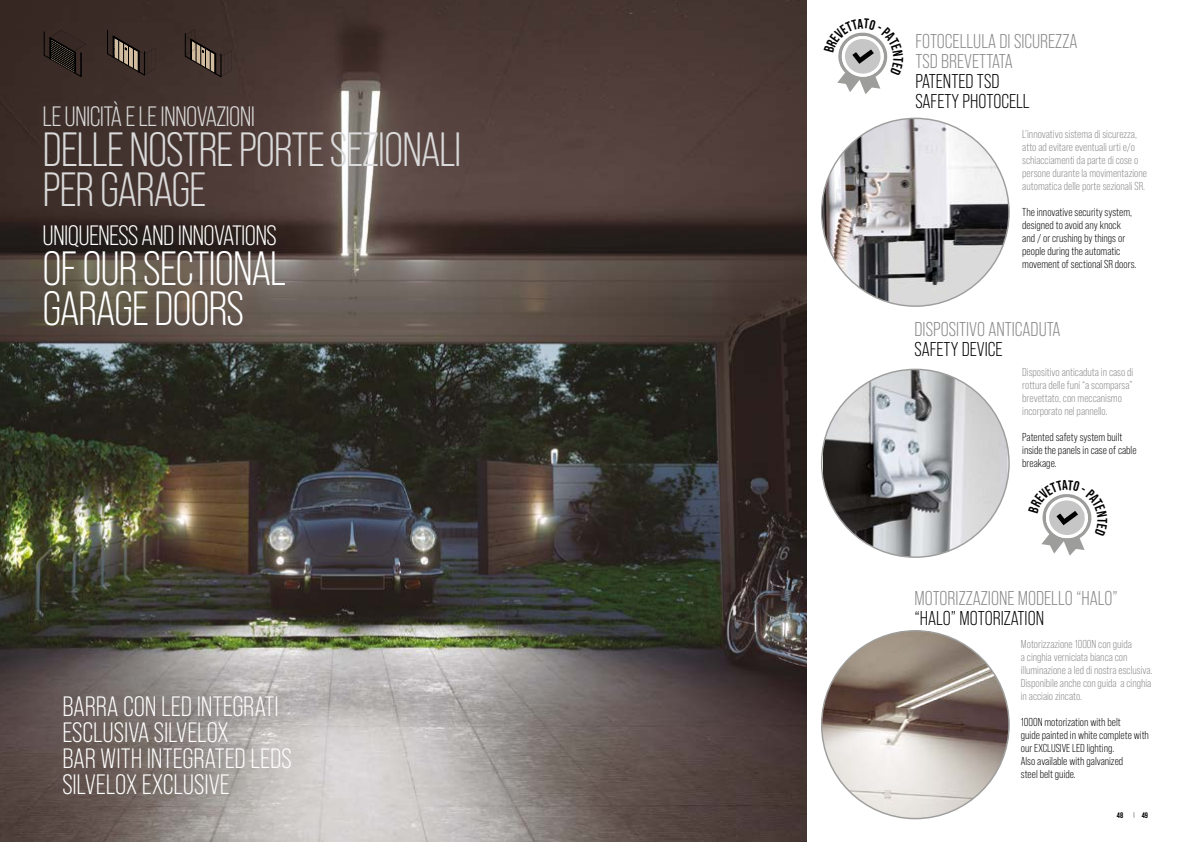
<style>
.page{position:relative;width:1191px;height:842px;background:#fff}
.page>*{position:absolute;margin:0;border:0;box-sizing:border-box;transform-origin:0 0}
.t1{font:48px/40px "Bebas Neue Pro";letter-spacing:-.025em;color:#dadada}
.t2{font:48px/40px "Bebas Neue Pro";letter-spacing:-.025em;color:#fff}
.t3{font:28px/26px "Bebas Neue Pro";letter-spacing:-.005em;color:#fff}
.t4{font:28px "Bebas Neue Pro";letter-spacing:-.025em;color:#fff}
.t5{font:28px "Bebas Neue Pro";letter-spacing:-.025em;color:#dadada}
.t6{font:20px/20px "Bebas Neue Pro";color:#878787}
.t7{font:20px/20px "Bebas Neue Pro";color:#000}
.t8{font:11.5px/13px "Bebas Neue Pro";color:#878787}
.t9{font:11.5px/13px "Bebas Neue Pro";color:#000}
.t10{font:700 8px "Bebas Neue Pro";color:#000}
</style>
<div class="page">
<img style="left:0;top:0;width:806px;height:842px">
<img style="left:821px;top:118px;width:188px;height:188px;border-radius:94px">
<img style="left:823px;top:369px;width:184px;height:188px">
<img style="left:821px;top:631px;width:188px;height:187px;border-radius:94px">
<svg style="left:44px;top:30px;width:42px;height:47px;background:#2f241f"></svg>
<svg style="left:107px;top:30px;width:50px;height:45px;background:#4b3d35"></svg>
<svg style="left:185px;top:29px;width:48px;height:48px;background:#4b3d35"></svg>
<svg style="left:837px;top:32px;width:51px;height:62px"></svg>
<svg style="left:1041px;top:494px;width:51px;height:62px"></svg>
<h2 class="t5" style="left:43px;top:101px;width:214px">LE UNICITÀ E LE INNOVAZIONI</h2>
<h1 class="t1" style="left:43px;top:129px;width:420px">DELLE NOSTRE PORTE SEZIONALI<br>PER GARAGE</h1>
<h2 class="t4" style="left:43px;top:220px;width:236px">UNIQUENESS AND INNOVATIONS</h2>
<h1 class="t2" style="left:43px;top:248px;width:245px">OF OUR SECTIONAL<br>GARAGE DOORS</h1>
<h2 class="t3" style="left:62px;top:693px;width:231px">BARRA CON LED INTEGRATI<br>ESCLUSIVA SILVELOX<br>BAR WITH INTEGRATED LEDS<br>SILVELOX EXCLUSIVE</h2>
<h3 class="t6" style="left:915px;top:31px;width:163px">FOTOCELLULA DI SICUREZZA<br>TSD BREVETTATA</h3>
<h3 class="t7" style="left:915px;top:71px;width:116px">PATENTED TSD<br>SAFETY PHOTOCELL</h3>
<p class="t8" style="left:1022px;top:127px;width:126px">L’innovativo sistema di sicurezza, atto ad evitare eventuali urti e/o schiacciamenti da parte di cose o persone durante la movimentazione automatica delle porte sezionali SR.</p>
<p class="t9" style="left:1022px;top:205px;width:116px">The innovative security system, designed to avoid any knock and / or crushing by things or people during the automatic movement of sectional SR doors.</p>
<h3 class="t6" style="left:914px;top:319px;width:148px">DISPOSITIVO ANTICADUTA</h3>
<h3 class="t7" style="left:914px;top:339px;width:90px">SAFETY DEVICE</h3>
<p class="t8" style="left:1022px;top:366px;width:113px">Dispositivo anticaduta in caso di rottura delle funi “a scomparsa” brevettato, con meccanismo incorporato nel pannello.</p>
<p class="t9" style="left:1022px;top:431px;width:116px">Patented safety system built inside the panels in case of cable breakage.</p>
<h3 class="t6" style="left:914px;top:588px;width:205px">MOTORIZZAZIONE MODELLO “HALO”</h3>
<h3 class="t7" style="left:914px;top:608px;width:131px">“HALO” MOTORIZATION</h3>
<p class="t8" style="left:1020px;top:637px;width:133px">Motorizzazione 1000N con guida<br>a cinghia verniciata bianca con illuminazione a led di nostra esclusiva.<br>Disponibile anche con guida a cinghia in acciaio zincato.</p>
<p class="t9" style="left:1020px;top:715px;width:130px">1000N motorization with belt<br>guide painted in white complete with our EXCLUSIVE LED lighting.<br>Also available with galvanized<br>steel belt guide.</p>
<p class="t10" style="left:1116px;top:811px;width:8px">48</p>
<p class="t10" style="left:1141px;top:811px;width:8px">49</p>
</div>
